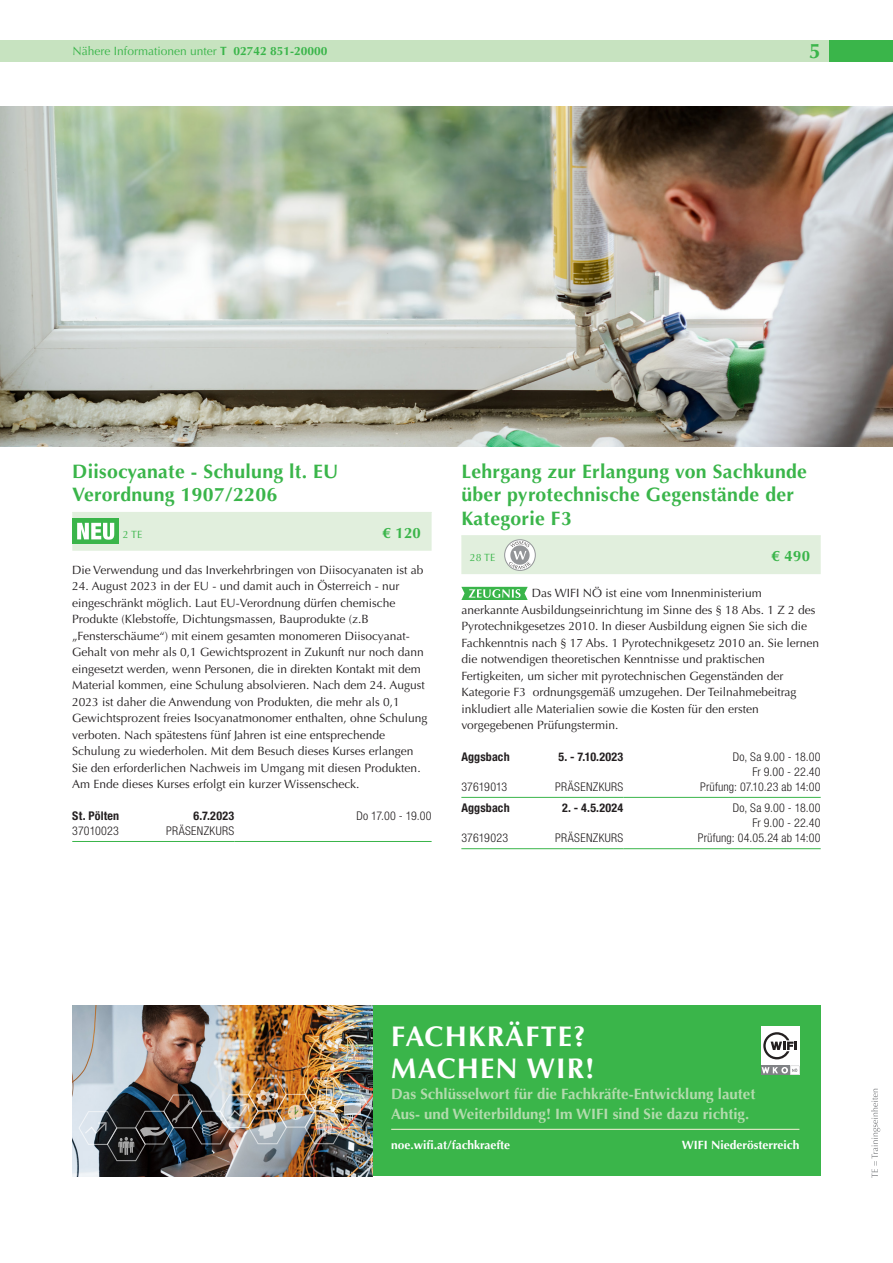
<style>
.page{position:relative;width:893px;height:1263px;background:#fff}
.page>*{position:absolute;margin:0;border:0;box-sizing:border-box;transform-origin:0 0}
.t1{font:700 28.5px/31.5px "Optima LT Std";letter-spacing:.04em;color:#fff}
.t2{font:700 21px "Optima LT Std";color:#3ab54a}
.t3{font:700 19.5px/23.4px "Optima LT Std";letter-spacing:.015em;color:#3ab54a}
.t4{font:700 15px/19.8px "Optima LT Std";color:#b4dbae}
.t5{font:700 15px "Optima LT Std";letter-spacing:.015em;color:#3ab54a}
.t6{font:12px/16.5px "Optima LT Std";color:#231f20}
.t7{font:300 condensed 12px/15px "Helvetica Neue LT Std";letter-spacing:.02em;color:#231f20;text-align:right}
.t8{font:700 condensed 12px "Helvetica Neue LT Std";letter-spacing:.015em;color:#231f20}
.t9{font:700 12px "Optima LT Std";color:#fff}
.t10{font:12px "Optima LT Std";color:#3ab54a}
.t11{font:10.5px "Optima LT Std";color:#3ab54a}
.s1{font-weight:700}
</style>
<div class="page">
<div style="left:0;top:40px;width:857px;height:22px;background:#c7e3c0"></div>
<div style="left:829px;top:40px;width:64px;height:22px;background:#3ab54a"></div>
<svg style="left:871px;top:1089px;width:9px;height:89px"></svg>
<div style="left:461px;top:535px;width:360px;height:39px;background:#e1efdd"></div>
<svg style="left:505px;top:540px;width:30px;height:30px"></svg>
<div style="left:504px;top:540px;width:31px;height:30px;border:1px solid #939598;border-radius:50%"></div>
<svg style="left:509px;top:541px;width:22px;height:28px"></svg>
<svg style="left:461px;top:587px;width:67px;height:13px"></svg>
<hr style="left:461px;top:797px;width:162px;height:1px;background:#3ab54a">
<hr style="left:623px;top:797px;width:198px;height:1px;background:#3ab54a">
<hr style="left:461px;top:848px;width:162px;height:1px;background:#3ab54a">
<hr style="left:623px;top:848px;width:198px;height:1px;background:#3ab54a">
<div style="left:72px;top:512px;width:360px;height:39px;background:#e1efdd"></div>
<div style="left:72px;top:519px;width:47px;height:25px;background:#3ab54a"></div>
<svg style="left:77px;top:523px;width:37px;height:17px"></svg>
<hr style="left:72px;top:841px;width:162px;height:1px;background:#3ab54a">
<hr style="left:234px;top:841px;width:198px;height:1px;background:#3ab54a">
<img style="left:0;top:106px;width:893px;height:340px">
<div style="left:372px;top:1005px;width:449px;height:171px;background:#3ab54a"></div>
<div style="left:761px;top:1027px;width:38px;height:38px;background:#fff"></div>
<div style="left:761px;top:1066px;width:9px;height:9px;background:#808285"></div>
<svg style="left:763px;top:1032px;width:34px;height:27px"></svg>
<svg style="left:762px;top:1066px;width:37px;height:9px"></svg>
<hr style="left:391px;top:1129px;width:408px;height:1px;background:#faf1da">
<img style="left:72px;top:1005px;width:300px;height:171px">
<img style="left:78px;top:1077px;width:294px;height:84px">
<p class="t10" style="left:73px;top:44px;width:256px">Nähere Informationen unter <span class="s1">T 02742 851-20000</span></p>
<h2 class="t2" style="left:809px;top:39px;width:13px">5</h2>
<h3 class="t3" style="left:72px;top:460px;width:268px">Diisocyanate - Schulung lt. EU<br>Verordnung 1907/2206</h3>
<p class="t11" style="left:123px;top:528px;width:21px">2 TE</p>
<p class="t5" style="left:383px;top:524px;width:40px">€ 120</p>
<p class="t6" style="left:72px;top:561px;width:353px">Die Verwendung und das Inverkehrbringen von Diisocyanaten ist ab</p>
<p class="t6" style="left:72px;top:578px;width:357px">24. August 2023 in der EU - und damit auch in Österreich - nur eingeschränkt möglich. Laut EU-Verordnung dürfen chemische Produkte (Klebstoffe, Dichtungsmassen, Bauprodukte (z.B „Fensterschäume“) mit einem gesamten monomeren Diisocyanat-Gehalt von mehr als 0,1 Gewichtsprozent in Zukunft nur noch dann eingesetzt werden, wenn Personen, die in direkten Kontakt mit dem Material kommen, eine Schulung absolvieren. Nach dem 24. August 2023 ist daher die Anwendung von Produkten, die mehr als 0,1<br>Gewichtsprozent freies Isocyanatmonomer enthalten, ohne Schulung verboten. Nach spätestens fünf Jahren ist eine entsprechende Schulung zu wiederholen. Mit dem Besuch dieses Kurses erlangen Sie den erforderlichen Nachweis im Umgang mit diesen Produkten.<br>Am Ende dieses Kurses erfolgt ein kurzer Wissenscheck.</p>
<p class="t8" style="left:72px;top:808px;width:49px">St. Pölten</p>
<p class="t8" style="left:193px;top:808px;width:42px">6.7.2023</p>
<p class="t7" style="left:72px;top:823px;width:48px">37010023</p>
<p class="t7" style="left:166px;top:823px;width:70px">PRÄSENZKURS</p>
<p class="t7" style="left:357px;top:808px;width:77px">Do 17.00 - 19.00</p>
<h3 class="t3" style="left:461px;top:460px;width:347px">Lehrgang zur Erlangung von Sachkunde über pyrotechnische Gegenstände der<br>Kategorie F3</h3>
<p class="t11" style="left:470px;top:552px;width:27px">28 TE</p>
<p class="t5" style="left:772px;top:547px;width:40px">€ 490</p>
<p class="t6" style="left:461px;top:585px;width:359px;text-indent:70px">Das WIFI NÖ ist eine vom Innenministerium anerkannte Ausbildungseinrichtung im Sinne des § 18 Abs. 1 Z 2 des Pyrotechnikgesetzes 2010. In dieser Ausbildung eignen Sie sich die Fachkenntnis nach § 17 Abs. 1 Pyrotechnikgesetz 2010 an. Sie lernen die notwendigen theoretischen Kenntnisse und praktischen Fertigkeiten, um sicher mit pyrotechnischen Gegenständen der Kategorie F3 ordnungsgemäß umzugehen. Der Teilnahmebeitrag inkludiert alle Materialien sowie die Kosten für den ersten vorgegebenen Prüfungstermin.</p>
<p class="t8" style="left:461px;top:749px;width:50px">Aggsbach</p>
<p class="t8" style="left:559px;top:749px;width:66px">5. - 7.10.2023</p>
<p class="t7" style="left:461px;top:779px;width:47px">37619013</p>
<p class="t7" style="left:555px;top:779px;width:70px">PRÄSENZKURS</p>
<p class="t7" style="left:700px;top:749px;width:122px">Do, Sa 9.00 - 18.00<br>Fr 9.00 - 22.40<br>Prüfung: 07.10.23 ab 14:00</p>
<p class="t8" style="left:461px;top:801px;width:50px">Aggsbach</p>
<p class="t8" style="left:562px;top:801px;width:63px">2. - 4.5.2024</p>
<p class="t7" style="left:461px;top:830px;width:48px">37619023</p>
<p class="t7" style="left:555px;top:830px;width:70px">PRÄSENZKURS</p>
<p class="t7" style="left:698px;top:800px;width:124px">Do, Sa 9.00 - 18.00<br>Fr 9.00 - 22.40<br>Prüfung: 04.05.24 ab 14:00</p>
<h1 class="t1" style="left:391px;top:1021px;width:205px">FACHKRÄFTE?<br>MACHEN WIR!</h1>
<p class="t4" style="left:391px;top:1084px;width:366px">Das Schlüsselwort für die Fachkräfte-Entwicklung lautet<br>Aus- und Weiterbildung! Im WIFI sind Sie dazu richtig.</p>
<p class="t9" style="left:391px;top:1138px;width:121px">noe.wifi.at/fachkraefte</p>
<p class="t9" style="left:682px;top:1138px;width:119px">WIFI Niederösterreich</p>
</div>
